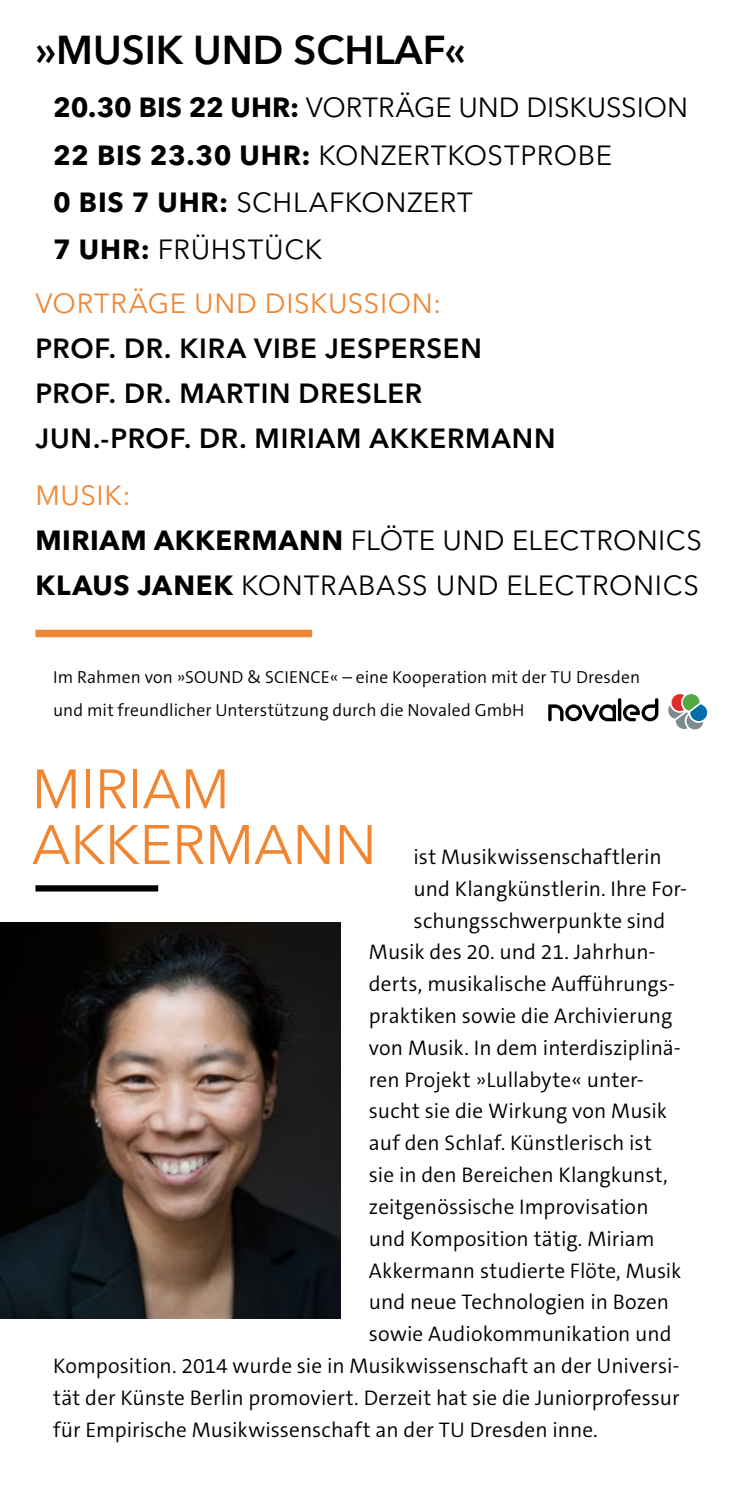
<style>
.page{position:relative;width:745px;height:1489px;background:#fff}
.page>*{position:absolute;margin:0;border:0;box-sizing:border-box;transform-origin:0 0}
.t1{font:55px/55.5px "Avenir Next LT Pro";color:#f18632}
.t2{font:600 40px "Avenir Next LT Pro";color:#000}
.t3{font:27.5px/47.2px "Avenir Next LT Pro";letter-spacing:.015em;color:#000}
.t4{font:600 27.5px/45px "Avenir Next LT Pro";letter-spacing:.025em;color:#000}
.t5{font:27.5px "Avenir Next LT Pro";letter-spacing:.025em;color:#f18632}
.t6{font:300 21.25px "The Sans C5";letter-spacing:.005em;color:#000}
.t7{font:300 17.5px/32.5px "The Sans C5";letter-spacing:.005em;color:#000}
.s1{font-weight:700}
.s2{color:#f18632}
</style>
<div class="page">
<div style="left:35px;top:885px;width:123px;height:6px;background:#000"></div>
<img style="left:0;top:922px;width:340px;height:396px">
<div style="left:35px;top:629px;width:277px;height:8px;background:#f18632"></div>
<svg style="left:548px;top:698px;width:110px;height:23px"></svg>
<svg style="left:668px;top:694px;width:38px;height:35px"></svg>
<h2 class="t2" style="left:35px;top:26px;width:431px">»MUSIK UND SCHLAF«</h2>
<p class="t3" style="left:53px;top:84px;width:636px"><span class="s1">20.30 BIS 22 UHR:</span> VORTRÄGE UND DISKUSSION<br><span class="s1">22 BIS 23.30 UHR:</span> KONZERTKOSTPROBE<br><span class="s1">0 BIS 7 UHR:</span> SCHLAFKONZERT<br><span class="s1">7 UHR:</span> FRÜHSTÜCK</p>
<p class="t5" style="left:35px;top:287px;width:407px">VORTRÄGE UND DISKUSSION:</p>
<p class="t4" style="left:35px;top:325px;width:521px">PROF. DR. KIRA VIBE JESPERSEN<br>PROF. DR. MARTIN DRESLER<br>JUN.-PROF. DR. MIRIAM AKKERMANN</p>
<p class="t3" style="left:35px;top:473px;width:667px;line-height:45px"><span class="s2">MUSIK:<br></span><span class="s1">MIRIAM AKKERMANN</span> FLÖTE UND ELECTRONICS<br><span class="s1">KLAUS JANEK</span> KONTRABASS UND ELECTRONICS</p>
<p class="t7" style="left:53px;top:661px;width:588px">Im Rahmen von »SOUND &amp; SCIENCE« – eine Kooperation mit der TU Dresden und mit freundlicher Unterstützung durch die Novaled GmbH</p>
<h1 class="t1" style="left:32px;top:761px;width:346px">MIRIAM<br>AKKERMANN</h1>
<p class="t6" style="left:413px;top:843px;width:249px">ist Musikwissenschaftlerin</p>
<p class="t6" style="left:413px;top:875px;width:275px">und Klangkünstlerin. Ihre For-</p>
<p class="t6" style="left:413px;top:906px;width:253px">schungsschwerpunkte sind</p>
<p class="t6" style="left:369px;top:938px;width:288px">Musik des 20. und 21. Jahrhun-</p>
<p class="t6" style="left:369px;top:970px;width:307px">derts, musikalische Aufführungs-</p>
<p class="t6" style="left:369px;top:1002px;width:305px">praktiken sowie die Archivierung</p>
<p class="t6" style="left:369px;top:1033px;width:313px">von Musik. In dem interdisziplinä-</p>
<p class="t6" style="left:369px;top:1065px;width:276px">ren Projekt »Lullabyte« unter-</p>
<p class="t6" style="left:369px;top:1097px;width:299px">sucht sie die Wirkung von Musik</p>
<p class="t6" style="left:369px;top:1129px;width:284px">auf den Schlaf. Künstlerisch ist</p>
<p class="t6" style="left:369px;top:1161px;width:300px">sie in den Bereichen Klangkunst,</p>
<p class="t6" style="left:369px;top:1192px;width:281px">zeitgenössische Improvisation</p>
<p class="t6" style="left:369px;top:1224px;width:287px">und Komposition tätig. Miriam</p>
<p class="t6" style="left:369px;top:1256px;width:314px">Akkermann studierte Flöte, Musik</p>
<p class="t6" style="left:369px;top:1288px;width:301px">und neue Technologien in Bozen</p>
<p class="t6" style="left:369px;top:1320px;width:304px">sowie Audiokommunikation und</p>
<p class="t6" style="left:53px;top:1351px;width:627px">Komposition. 2014 wurde sie in Musikwissenschaft an der Universi-</p>
<p class="t6" style="left:53px;top:1383px;width:627px">tät der Künste Berlin promoviert. Derzeit hat sie die Juniorprofessur</p>
<p class="t6" style="left:53px;top:1415px;width:546px">für Empirische Musikwissenschaft an der TU Dresden inne.</p>
</div>
